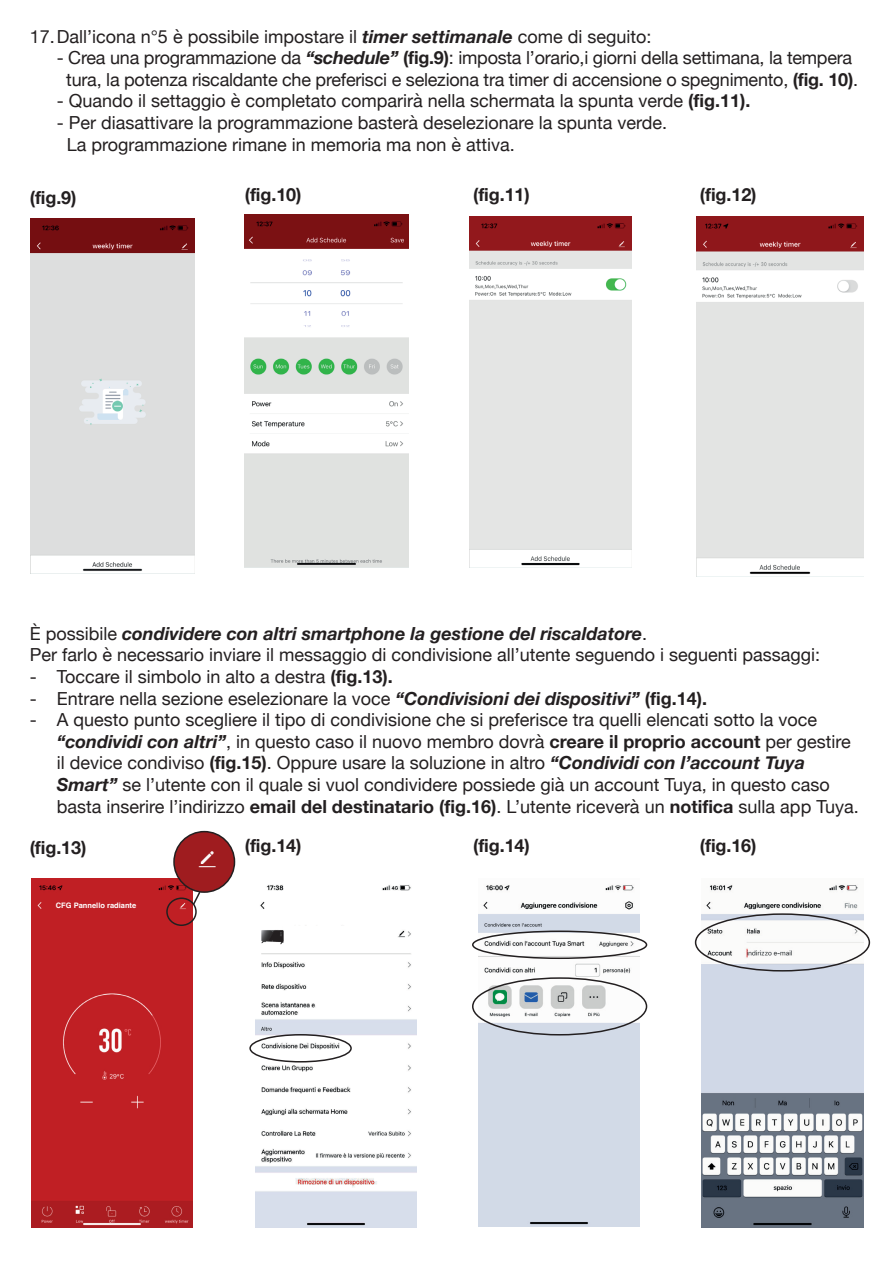
<style>
.page{position:relative;width:893px;height:1263px;background:#fff}
.page>*{position:absolute;margin:0;border:0;box-sizing:border-box;transform-origin:0 0}
.t1{font:18px/21.6px "Helvetica Neue";color:#231f20}
.t2{font:700 18px "Helvetica Neue";letter-spacing:-.005em;color:#231f20}
.t3{font:700 7.5px "Helvetica";color:#fff}
.s1{font-weight:700;font-style:italic}
.s2{font-weight:700}
</style>
<div class="page">
<img style="left:32px;top:878px;width:161px;height:349px">
<img style="left:245px;top:215px;width:163px;height:353px">
<img style="left:697px;top:216px;width:166px;height:358px">
<img style="left:30px;top:219px;width:164px;height:355px">
<img style="left:469px;top:216px;width:163px;height:352px">
<img style="left:702px;top:884px;width:161px;height:343px">
<img style="left:479px;top:885px;width:161px;height:342px">
<img style="left:255px;top:885px;width:161px;height:342px">
<div style="left:249px;top:1034px;width:103px;height:28px;border:2px solid #231f20;border-radius:50%"></div>
<div style="left:472px;top:930px;width:175px;height:29px;border:2px solid #231f20;border-radius:50%"></div>
<div style="left:472px;top:977px;width:175px;height:58px;border:2px solid #231f20;border-radius:50%"></div>
<div style="left:695px;top:913px;width:175px;height:58px;border:2px solid #231f20;border-radius:50%"></div>
<img style="left:174px;top:832px;width:60px;height:60px;border-radius:30px">
<div style="left:173px;top:831px;width:62px;height:62px;border:2px solid #231f20;border-radius:50%"></div>
<div style="left:283px;top:926px;width:69px;height:17px;background:#fff"></div>
<div style="left:56px;top:900px;width:113px;height:10px;background:#c02026"></div>
<div style="left:166px;top:897px;width:31px;height:29px;border:2px solid #231f20;border-radius:50%"></div>
<svg style="left:192px;top:890px;width:10px;height:16px"></svg>
<img style="left:261px;top:929px;width:24px;height:15px">
<p class="t1" style="left:30px;top:26px;width:623px">17.Dall’icona n°5 è possibile impostare il <span class="s1">timer settimanale</span> come di seguito:</p>
<p class="t1" style="left:57px;top:48px;width:803px;text-align:center">- Crea una programmazione da <span class="s1">“schedule”</span> <span class="s2">(fig.9)</span>: imposta l’orario,i giorni della settimana, la tempera tura, la potenza riscaldante che preferisci e seleziona tra timer di accensione o spegnimento, <span class="s2">(fig. 10)</span>.</p>
<p class="t1" style="left:57px;top:91px;width:695px">- Quando il settaggio è completato comparirà nella schermata la spunta verde <span class="s2">(fig.11).</span></p>
<p class="t1" style="left:67px;top:113px;width:602px;text-indent:-10px">- Per diasattivare la programmazione basterà deselezionare la spunta verde.<br>La programmazione rimane in memoria ma non è attiva.</p>
<p class="t2" style="left:30px;top:183px;width:48px">(fig.9)</p>
<p class="t2" style="left:245px;top:181px;width:58px">(fig.10)</p>
<p class="t2" style="left:473px;top:181px;width:58px">(fig.11)</p>
<p class="t2" style="left:700px;top:181px;width:58px">(fig.12)</p>
<p class="t1" style="left:30px;top:623px;width:792px">È possibile <span class="s1">condividere con altri smartphone la gestione del riscaldatore</span>.<br>Per farlo è necessario inviare il messaggio di condivisione all’utente seguendo i seguenti passaggi:</p>
<p class="t1" style="left:30px;top:667px;width:365px">- Toccare il simbolo in alto a destra <span class="s2">(fig.13).</span></p>
<p class="t1" style="left:30px;top:688px;width:679px">- Entrare nella sezione eselezionare la voce <span class="s1">“Condivisioni dei dispositivi”</span> <span class="s2">(fig.14).</span></p>
<p class="t1" style="left:57px;top:710px;width:803px;text-indent:-27px">- A questo punto scegliere il tipo di condivisione che si preferisce tra quelli elencati sotto la voce <span class="s1">“condividi con altri”</span>, in questo caso il nuovo membro dovrà <span class="s2">creare il proprio account</span> per gestire il device condiviso <span class="s2">(fig.15)</span>. Oppure usare la soluzione in altro <span class="s1">“Condividi con l’account Tuya Smart”</span> se l’utente con il quale si vuol condividere possiede già un account Tuya, in questo caso basta inserire l’indirizzo <span class="s2">email del destinatario (fig.16)</span>. L’utente riceverà un <span class="s2">notifica</span> sulla app Tuya.</p>
<p class="t2" style="left:30px;top:834px;width:58px">(fig.13)</p>
<p class="t2" style="left:245px;top:831px;width:58px">(fig.14)</p>
<p class="t2" style="left:473px;top:831px;width:58px">(fig.14)</p>
<p class="t2" style="left:700px;top:831px;width:58px">(fig.16)</p>
<p class="t3" style="left:56px;top:900px;width:82px">CFG Pannello radiante</p>
</div>
